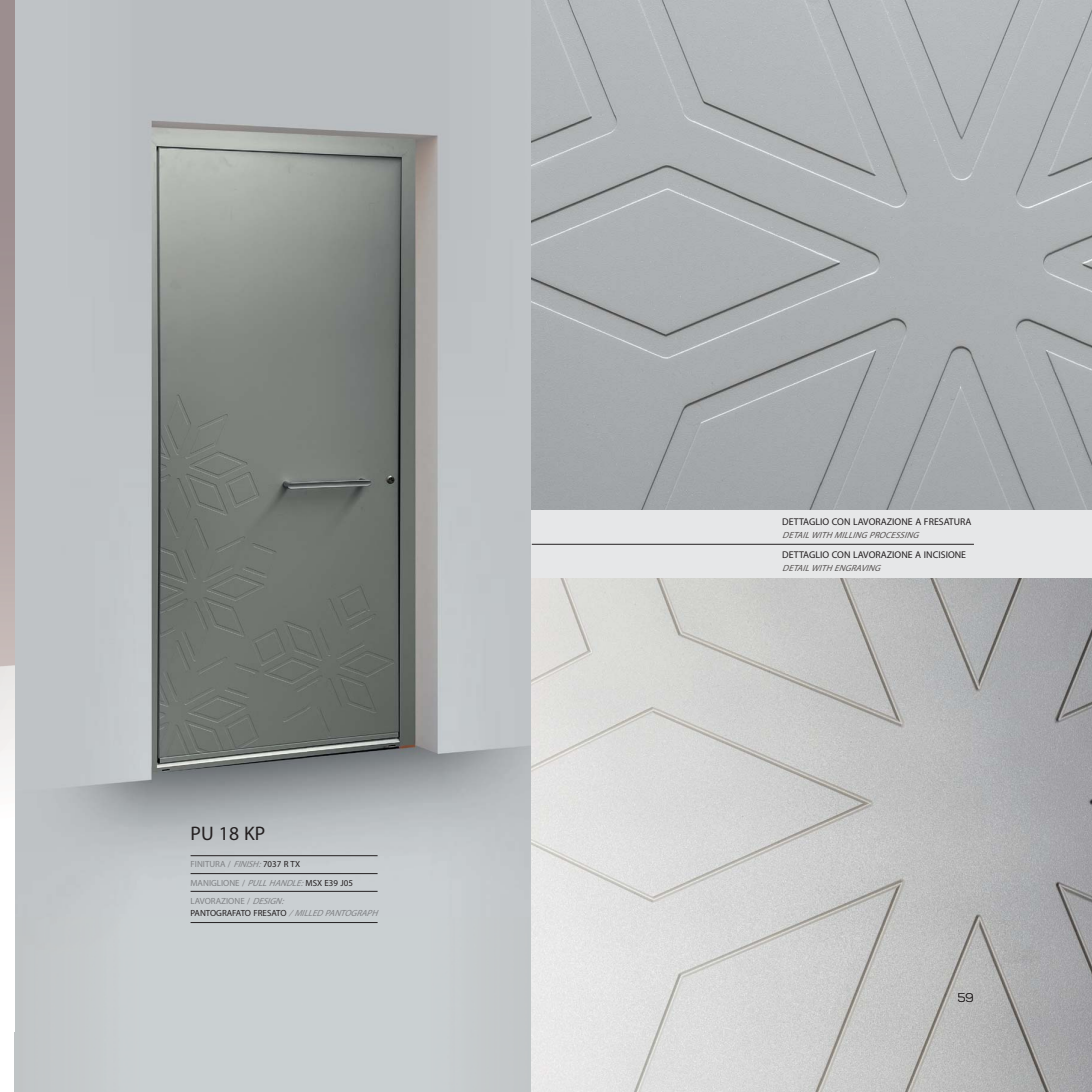
<style>
.page{position:relative;width:1092px;height:1092px;background:#fff}
.page>*{position:absolute;margin:0;border:0;box-sizing:border-box;transform-origin:0 0}
.t1{font:27.5px "Myriad Arabic";color:#231f20}
.t2{font:13.75px "Myriad Arabic";color:#231f20}
.t3{font:12.5px/18.8px "Myriad Arabic";color:#808285}
.t4{font:italic 12.5px "Myriad Arabic";letter-spacing:.01em;color:#575352}
.t5{font:12.5px "Myriad Arabic";color:#231f20}
.t6{font:300 12.5px "Nexa";color:#231f20}
.s1{font-style:italic}
.s2{color:#231f20}
.s3{font-style:italic;color:#808285}
</style>
<div class="page">
<img style="left:14px;top:0;width:517px;height:1091px">
<img style="left:531px;top:0;width:560px;height:1091px">
<hr style="left:190px;top:855px;width:187px;height:1px;background:#231f20">
<hr style="left:190px;top:922px;width:187px;height:1px;background:#231f20">
<hr style="left:190px;top:873px;width:187px;height:1px;background:#231f20">
<hr style="left:190px;top:891px;width:187px;height:1px;background:#231f20">
<div style="left:531px;top:510px;width:560px;height:68px;background:#e6e7e8"></div>
<hr style="left:531px;top:544px;width:442px;height:1px;background:#231f20">
<h1 class="t1" style="left:190px;top:814px;width:76px">PU 18 KP</h1>
<p class="t3" style="left:190px;top:853px;width:164px">FINITURA / <span class="s1">FINISH:</span><span class="s2">7037 R TX<br></span>MANIGLIONE / <span class="s1">PULL HANDLE:</span><span class="s2">MSX E39 J05<br></span>LAVORAZIONE / <span class="s1">DESIGN:</span></p>
<p class="t5" style="left:190px;top:903px;width:190px">PANTOGRAFATO FRESATO <span class="s3">/ MILLED PANTOGRAPH</span></p>
<p class="t2" style="left:782px;top:512px;width:191px">DETTAGLIO CON LAVORAZIONE A FRESATURA</p>
<p class="t4" style="left:782px;top:526px;width:139px">DETAIL WITH MILLING PROCESSING</p>
<p class="t2" style="left:782px;top:545px;width:185px">DETTAGLIO CON LAVORAZIONE A INCISIONE</p>
<p class="t4" style="left:782px;top:559px;width:101px">DETAIL WITH ENGRAVING</p>
<p class="t6" style="left:957px;top:993px;width:17px">59</p>
</div>
